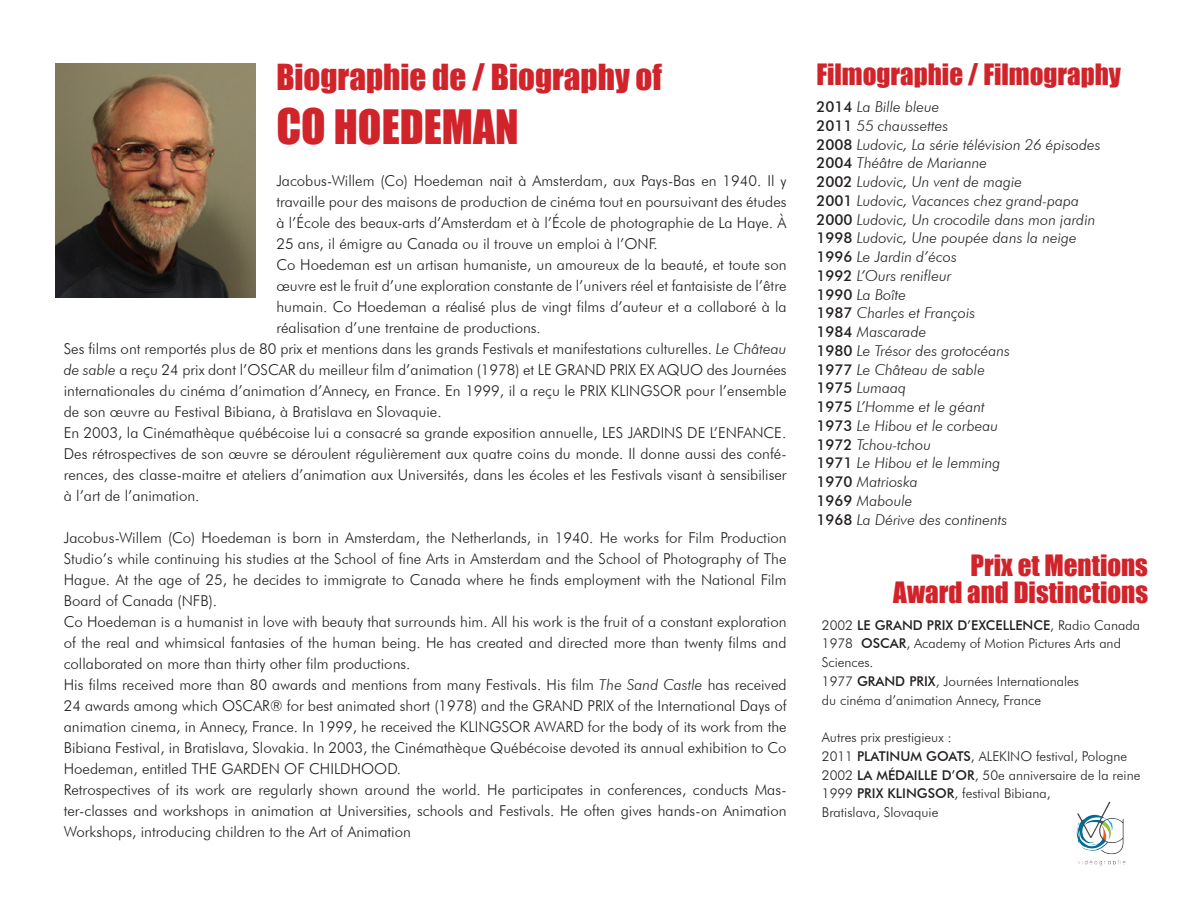
<style>
.page{position:relative;width:1188px;height:918px;background:#fff}
.page>*{position:absolute;margin:0;border:0;box-sizing:border-box;transform-origin:0 0}
.t1{font:43.5px "Impact";color:#d1232a}
.t2{font:33px "Impact";color:#d1232a}
.t3{font:27px/27px "Impact";color:#d1232a;text-align:right}
.t4{font:300 15px/21px "Futura BT";color:#231f20}
.t5{font:italic 300 15px/18.8px "Futura BT";color:#231f20}
.t6{font:300 13.5px/18.8px "Futura BT";color:#231f20}
.s1{font-size:45px}
.s2{font-style:italic}
.s3{font-weight:500;font-style:normal}
.s4{font-weight:500}
</style>
<div class="page">
<img style="left:55px;top:64px;width:200px;height:234px">
<img style="left:1076px;top:802px;width:50px;height:64px">
<h2 class="t2" style="left:276px;top:51px;width:387px">Biographie de / Biography of</h2>
<h1 class="t1" style="left:276px;top:93px;width:244px"><span class="s1">CO</span> HOEDEMAN</h1>
<p class="t4" style="left:276px;top:170px;width:512px">Jacobus-Willem (Co) Hoedeman nait à Amsterdam, aux Pays-Bas en 1940. Il y</p>
<p class="t4" style="left:276px;top:191px;width:512px">travaille pour des maisons de production de cinéma tout en poursuivant des études</p>
<p class="t4" style="left:276px;top:212px;width:512px">à l’École des beaux-arts d’Amsterdam et à l’École de photographie de La Haye. À</p>
<p class="t4" style="left:276px;top:233px;width:383px">25 ans, il émigre au Canada ou il trouve un emploi à l’ONF.</p>
<p class="t4" style="left:276px;top:254px;width:512px">Co Hoedeman est un artisan humaniste, un amoureux de la beauté, et toute son</p>
<p class="t4" style="left:276px;top:275px;width:512px">œuvre est le fruit d’une exploration constante de l’univers réel et fantaisiste de l’être</p>
<p class="t4" style="left:276px;top:296px;width:512px">humain. Co Hoedeman a réalisé plus de vingt films d’auteur et a collaboré à la</p>
<p class="t4" style="left:276px;top:317px;width:266px">réalisation d’une trentaine de productions.</p>
<p class="t4" style="left:64px;top:338px;width:724px">Ses films ont remportés plus de 80 prix et mentions dans les grands Festivals et manifestations culturelles. <span class="s2">Le Château</span></p>
<p class="t4" style="left:64px;top:359px;width:724px"><span class="s2">de sable</span> a reçu 24 prix dont l’OSCAR du meilleur film d’animation (1978) et LE GRAND PRIX EX AQUO des Journées</p>
<p class="t4" style="left:64px;top:380px;width:724px">internationales du cinéma d’animation d’Annecy, en France. En 1999, il a reçu le PRIX KLINGSOR pour l’ensemble</p>
<p class="t4" style="left:64px;top:401px;width:379px">de son œuvre au Festival Bibiana, à Bratislava en Slovaquie.</p>
<p class="t4" style="left:64px;top:422px;width:724px">En 2003, la Cinémathèque québécoise lui a consacré sa grande exposition annuelle, LES JARDINS DE L’ENFANCE.</p>
<p class="t4" style="left:64px;top:443px;width:724px">Des rétrospectives de son œuvre se déroulent régulièrement aux quatre coins du monde. Il donne aussi des confé-</p>
<p class="t4" style="left:64px;top:464px;width:724px">rences, des classe-maitre et ateliers d’animation aux Universités, dans les écoles et les Festivals visant à sensibiliser</p>
<p class="t4" style="left:64px;top:485px;width:137px">à l’art de l’animation.</p>
<p class="t4" style="left:64px;top:527px;width:724px">Jacobus-Willem (Co) Hoedeman is born in Amsterdam, the Netherlands, in 1940. He works for Film Production Studio’s while continuing his studies at the School of fine Arts in Amsterdam and the School of Photography of The Hague. At the age of 25, he decides to immigrate to Canada where he finds employment with the National Film Board of Canada (NFB).<br>Co Hoedeman is a humanist in love with beauty that surrounds him. All his work is the fruit of a constant exploration of the real and whimsical fantasies of the human being. He has created and directed more than twenty films and collaborated on more than thirty other film productions.<br>His films received more than 80 awards and mentions from many Festivals. His film <span class="s2">The Sand Castle</span> has received 24 awards among which OSCAR® for best animated short (1978) and the GRAND PRIX of the International Days of animation cinema, in Annecy, France. In 1999, he received the KLINGSOR AWARD for the body of its work from the Bibiana Festival, in Bratislava, Slovakia. In 2003, the Cinémathèque Québécoise devoted its annual exhibition to Co Hoedeman, entitled THE GARDEN OF CHILDHOOD.<br>Retrospectives of its work are regularly shown around the world. He participates in conferences, conducts Mas&shy;ter-classes and workshops in animation at Universities, schools and Festivals. He often gives hands-on Animation Workshops, introducing children to the Art of Animation</p>
<h3 class="t3" style="left:816px;top:60px;width:306px">Filmographie / Filmography</h3>
<p class="t5" style="left:816px;top:97px;width:286px"><span class="s3">2014</span> La Bille bleue<br><span class="s3">2011</span> 55 chaussettes<br><span class="s3">2008</span> Ludovic, La série télévision 26 épisodes<br><span class="s3">2004</span> Théâtre de Marianne<br><span class="s3">2002</span> Ludovic, Un vent de magie<br><span class="s3">2001</span> Ludovic, Vacances chez grand-papa<br><span class="s3">2000</span> Ludovic, Un crocodile dans mon jardin<br><span class="s3">1998</span> Ludovic, Une poupée dans la neige<br><span class="s3">1996</span> Le Jardin d’écos<br><span class="s3">1992</span> L’Ours renifleur<br><span class="s3">1990</span> La Boîte<br><span class="s3">1987</span> Charles et François<br><span class="s3">1984</span> Mascarade<br><span class="s3">1980</span> Le Trésor des grotocéans<br><span class="s3">1977</span> Le Château de sable<br><span class="s3">1975</span> Lumaaq<br><span class="s3">1975</span> L’Homme et le géant<br><span class="s3">1973</span> Le Hibou et le corbeau<br><span class="s3">1972</span> Tchou-tchou<br><span class="s3">1971</span> Le Hibou et le lemming<br><span class="s3">1970</span> Matrioska<br><span class="s3">1969</span> Maboule<br><span class="s3">1968</span> La Dérive des continents</p>
<h3 class="t3" style="left:893px;top:551px;width:256px">Prix et Mentions<br>Award and Distinctions</h3>
<p class="t6" style="left:822px;top:615px;width:320px">2002 <span class="s4">LE GRAND PRIX D’EXCELLENCE</span>, Radio Canada 1978 <span class="s4">OSCAR</span>, Academy of Motion Pictures Arts and Sciences.<br>1977 <span class="s4">GRAND PRIX</span>, Journées Internationales<br>du cinéma d’animation Annecy, France</p>
<p class="t6" style="left:822px;top:728px;width:320px">Autres prix prestigieux :<br>2011 <span class="s4">PLATINUM GOATS</span>, ALEKINO festival, Pologne 2002 <span class="s4">LA MÉDAILLE D’OR</span>, 50e anniversaire de la reine 1999 <span class="s4">PRIX KLINGSOR</span>, festival Bibiana,<br>Bratislava, Slovaquie</p>
</div>
